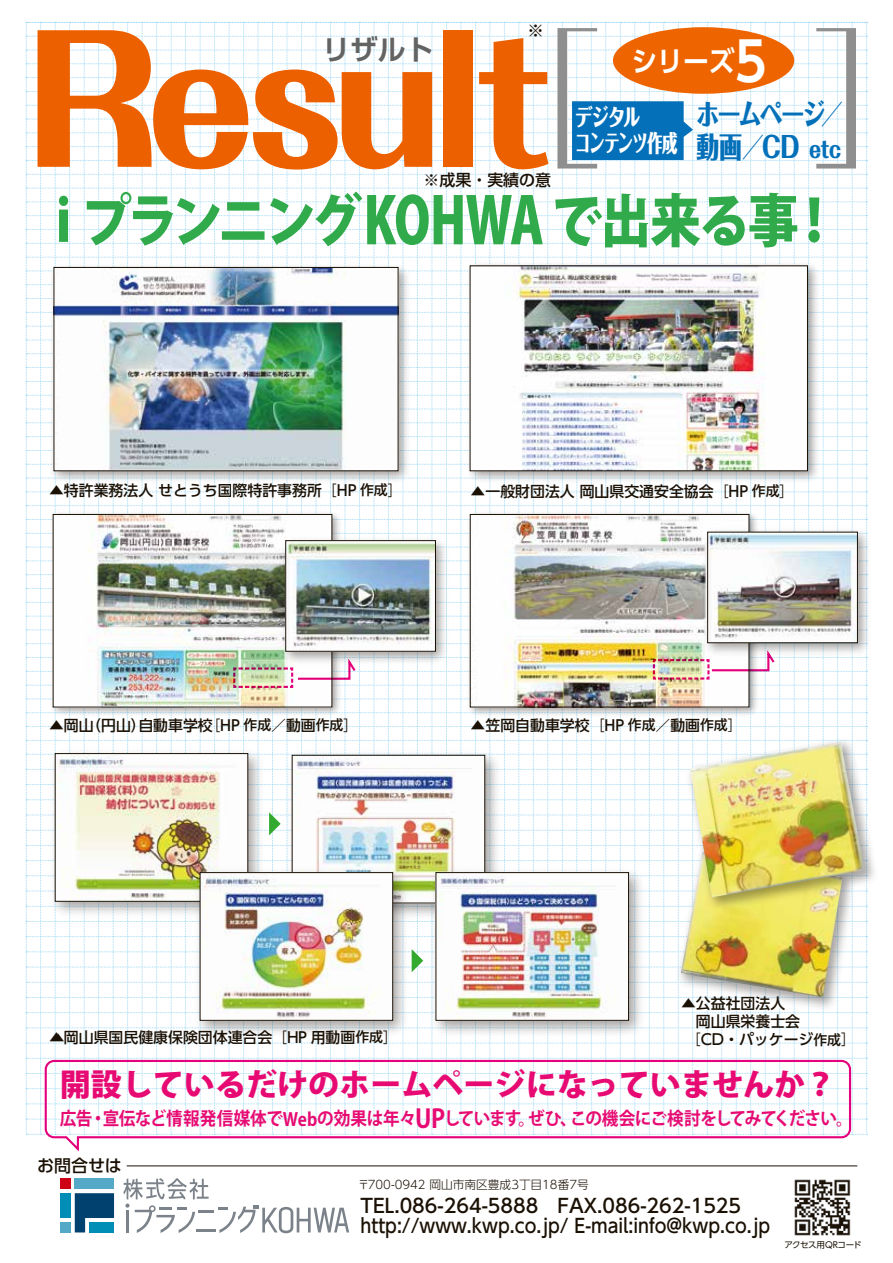
<style>
.page{position:relative;width:893px;height:1263px;background:#fff}
.page>*{position:absolute;margin:0;border:0;box-sizing:border-box;transform-origin:0 0}
.t1{font:800 170.1px "Folk Pro";letter-spacing:-.055em;color:#ed6000}
.t2{font:800 57.45px "Koz Go Pr 6 N";letter-spacing:-.075em;color:#30aa4a;scale:.89 1}
.t3{font:800 31.05px "Koz Go Pr 6 N";color:#e70a72}
.t4{font:800 28.65px/33px "Folk Pro";letter-spacing:-.065em;color:#0370b9;scale:.8 1}
.t5{font:700 28.5px "UD Shin Go Pr 6 N De";color:#fff;scale:.91 1}
.t6{font:700 27.6px "Shin Go Pr 6 N De";color:#636363}
.t7{font:800 23.55px/25.5px "Folk Pro";letter-spacing:-.06em;color:#fff;scale:.74 1}
.t8{font:800 22.95px "Folk Pro";color:#0370b9;scale:.83 1}
.t9{font:500 19.2px/20.2px "UD Shin Go Pr 6 N";color:#1a1004}
.t10{font:700 18px "Koz Go Pr 6 N";letter-spacing:-.025em;color:#e70a72;scale:.92 1}
.t11{font:500 16.95px "UD Shin Go Pr 6 N";letter-spacing:-.005em;color:#1a1004}
.t12{font:700 16.95px "Shin Go Pr 6 N De";color:#1a1004}
.t13{font:500 15.9px "Shin Go Pr 6 N";color:#1a1004}
.t14{font:500 14.85px "UD Shin Go Pr 6 N";color:#1a1004}
.t15{font:300 11.7px "UD Shin Go Pr 6 N";color:#1a1004}
.t16{font:8.55px "UD Shin Go Pr 6 N";letter-spacing:-.04em;color:#1a1004}
.s1{font-size:53.55px}
.s2{font-size:63.75px}
.s3{font-weight:300}
.s4{font-size:13.8px}
.s5{font-size:25.5px}
</style>
<div class="page">
<img style="left:26px;top:22px;width:842px;height:1113px">
<img style="left:680px;top:732px;width:194px;height:182px">
<img style="left:690px;top:742px;width:174px;height:155px">
<svg style="left:44px;top:1059px;width:808px;height:93px"></svg>
<img style="left:794px;top:1179px;width:57px;height:57px">
<hr style="left:127px;top:1165px;width:730px;height:1px;background:#1a1004">
<div style="left:60px;top:1179px;width:11px;height:10px;background:#cd0015"></div>
<div style="left:60px;top:1193px;width:11px;height:25px;background:#008eb6"></div>
<div style="left:60px;top:1222px;width:11px;height:10px;background:#54a9c7"></div>
<div style="left:75px;top:1179px;width:39px;height:10px;background:#54a9c7"></div>
<svg style="left:75px;top:1193px;width:39px;height:39px"></svg>
<div style="left:89px;top:1222px;width:25px;height:10px;background:#008eb6"></div>
<svg style="left:123px;top:1178px;width:226px;height:55px"></svg>
<p class="t12" style="left:527px;top:17px;width:19px">※</p>
<h1 class="t1" style="left:28px;top:-43px;width:525px">Result</h1>
<h3 class="t6" style="left:322px;top:27px;width:112px">リザルト</h3>
<h3 class="t5" style="left:631px;top:38px;width:150px">シリーズ<span class="s1">5</span></h3>
<h3 class="t4" style="left:696px;top:94px;width:185px">ホームページ／動画／CD</h3>
<h3 class="t7" style="left:575px;top:101px;width:140px">デジタル<br>コンテンツ作成</h3>
<h3 class="t8" style="left:809px;top:130px;width:40px">etc</h3>
<p class="t13" style="left:424px;top:167px;width:129px">※成果・実績の意</p>
<h2 class="t2" style="left:56px;top:188px;width:882px">i プランニング<span class="s2">KOHWA</span> で出来る事！</h2>
<p class="t14" style="left:49px;top:478px;width:355px">▲特許業務法人 せとうち国際特許事務所<span class="s3">［</span>HP <span class="s4">作成</span><span class="s3">］</span></p>
<p class="t14" style="left:471px;top:479px;width:325px">▲一般財団法人 岡山県交通安全協会<span class="s3">［</span>HP <span class="s4">作成</span><span class="s3">］</span></p>
<p class="t14" style="left:49px;top:713px;width:311px">▲岡山（円山）自動車学校<span class="s3">［</span>HP <span class="s4">作成</span>／動画<span class="s4">作成</span><span class="s3">］</span></p>
<p class="t14" style="left:471px;top:713px;width:274px">▲笠岡自動車学校<span class="s3">［</span>HP <span class="s4">作成</span>／動画<span class="s4">作成</span><span class="s3">］</span></p>
<p class="t14" style="left:681px;top:991px;width:106px">▲公益社団法人</p>
<p class="t14" style="left:681px;top:1009px;width:121px">　岡山県栄養士会</p>
<p class="t14" style="left:686px;top:1027px;width:172px"><span class="s3">［</span>CD・パッケージ<span class="s4">作成</span><span class="s3">］</span></p>
<h3 class="t3" style="left:60px;top:1067px;width:778px">開設しているだけのホームページになっていませんか？</h3>
<p class="t10" style="left:60px;top:1108px;width:863px">広告・宣伝など情報発信媒体でWebの効果は年々<span class="s5">UP</span>しています。ぜひ、この機会にご検討をしてみてください。</p>
<p class="t14" style="left:49px;top:1025px;width:350px">▲岡山県国民健康保険団体連合会<span class="s3">［</span>HP 用動画<span class="s4">作成</span><span class="s3">］</span></p>
<p class="t11" style="left:37px;top:1152px;width:86px">お問合せは</p>
<p class="t15" style="left:358px;top:1175px;width:232px">〒700-0942 岡山市南区豊成3丁目18番7号</p>
<p class="t9" style="left:360px;top:1195px;width:411px">TEL.086-264-5888　FAX.086-262-1525 http://www.kwp.co.jp/ E-mail:info@kwp.co.jp</p>
<p class="t16" style="left:784px;top:1238px;width:79px">アクセス用QRコード</p>
</div>
